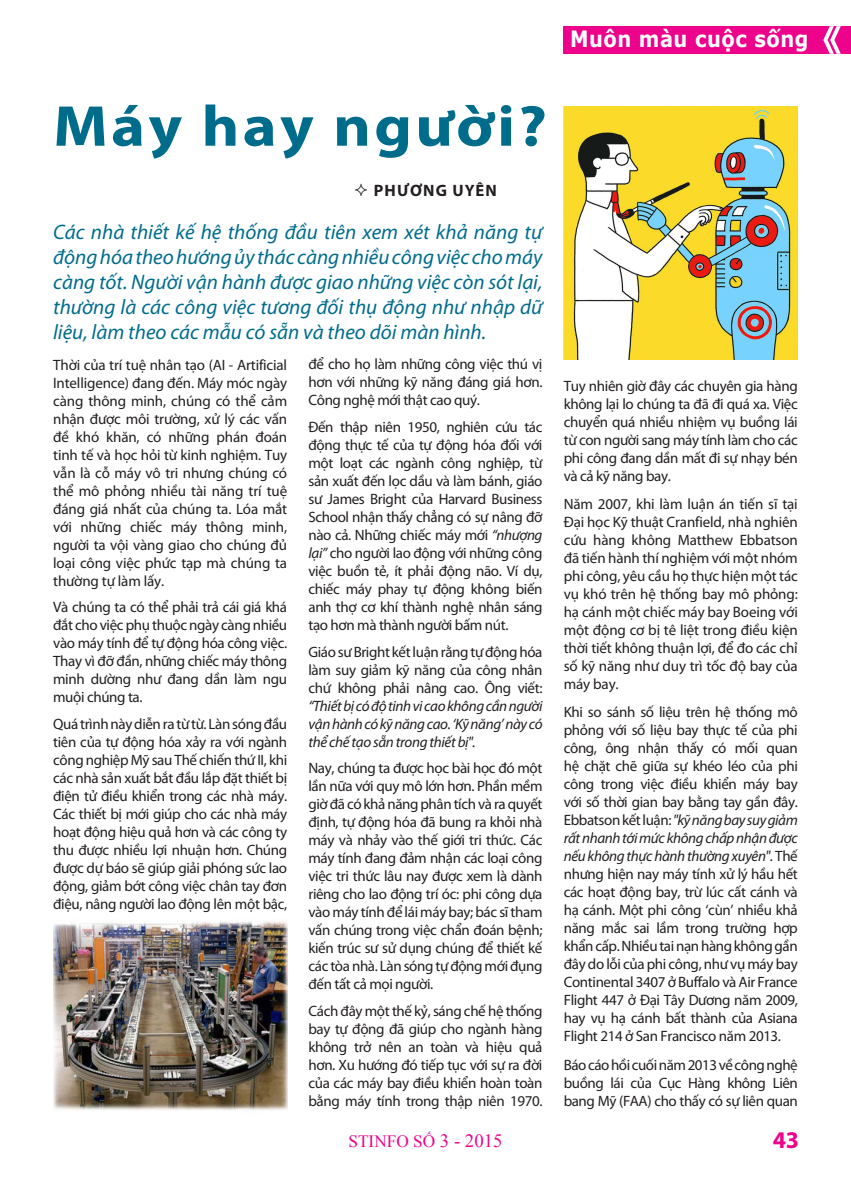
<style>
.page{position:relative;width:851px;height:1191px;background:#fff}
.page>*{position:absolute;margin:0;border:0;box-sizing:border-box;transform-origin:0 0}
.t1{font:700 58.05px "Myriad Pro";letter-spacing:.05em;color:#006c8b;scale:1.11 1}
.t2{font:700 24px "Myriad Pro";color:#ed028c}
.t3{font:700 22.35px "Verdana";letter-spacing:.025em;color:#fff;scale:.87 1}
.t4{font:italic 21px/25.2px "Myriad Pro";color:#006c8b;text-align:justify}
.t5{font:17.25px "Times New Roman";color:#ed028c}
.Tacgia{font:700 16.5px "Myriad Pro";letter-spacing:.07em;color:#231f20}
.t6{font:15px/18px "Myriad Pro";letter-spacing:-.025em;color:#231f20;text-align:justify}
.t7{font:italic 15px/18px "Myriad Pro";letter-spacing:-.025em;color:#231f20;text-align:justify}
.s1{font-style:italic}
.s2{font-style:normal}
.s3{font-size:18.75px}
</style>
<div class="page">
<div style="left:563px;top:26px;width:287px;height:28px;background:#ed028c"></div>
<svg style="left:823px;top:26px;width:17px;height:28px"></svg>
<img style="left:563px;top:106px;width:234px;height:253px">
<img style="left:53px;top:921px;width:234px;height:189px">
<h3 class="t3" style="left:570px;top:25px;width:275px">Muôn màu cuộc sống</h3>
<p class="t1" style="left:53px;top:88px;width:446px">Máy hay người?</p>
<p class="Tacgia" style="left:374px;top:179px;width:125px">PHƯƠNG UYÊN</p>
<p class="t4" style="left:53px;top:219px;width:491px">Các nhà thiết kế hệ thống đầu tiên xem xét khả năng tự động hóa theo hướng ủy thác càng nhiều công việc cho máy càng tốt. Người vận hành được giao những việc còn sót lại, thường là các công việc tương đối thụ động như nhập dữ liệu, làm theo các mẫu có sẵn và theo dõi màn hình.</p>
<p class="t6" style="left:53px;top:355px;width:235px">Thời của trí tuệ nhân tạo (AI - Artificial Intelligence) đang đến. Máy móc ngày càng thông minh, chúng có thể cảm nhận được môi trường, xử lý các vấn đề khó khăn, có những phán đoán tinh tế và học hỏi từ kinh nghiệm. Tuy vẫn là cỗ máy vô tri nhưng chúng có thể mô phỏng nhiều tài năng trí tuệ đáng giá nhất của chúng ta. Lóa mắt với những chiếc máy thông minh, người ta vội vàng giao cho chúng đủ loại công việc phức tạp mà chúng ta thường tự làm lấy.</p>
<p class="t6" style="left:53px;top:598px;width:235px">Và chúng ta có thể phải trả cái giá khá đắt cho việc phụ thuộc ngày càng nhiều vào máy tính để tự động hóa công việc.<br>Thay vì đỡ đần, những chiếc máy thông minh dường như đang dần làm ngu muội chúng ta.</p>
<p class="t6" style="left:53px;top:714px;width:235px">Quá trình này diễn ra từ từ. Làn sóng đầu tiên của tự động hóa xảy ra với ngành công nghiệp Mỹ sau Thế chiến thứ II, khi các nhà sản xuất bắt đầu lắp đặt thiết bị điện tử điều khiển trong các nhà máy.<br>Các thiết bị mới giúp cho các nhà máy hoạt động hiệu quả hơn và các công ty thu được nhiều lợi nhuận hơn. Chúng được dự báo sẽ giúp giải phóng sức lao động, giảm bớt công việc chân tay đơn điệu, nâng người lao động lên một bậc,</p>
<p class="t6" style="left:308px;top:355px;width:235px">để cho họ làm những công việc thú vị hơn với những kỹ năng đáng giá hơn.<br>Công nghệ mới thật cao quý.</p>
<p class="t6" style="left:308px;top:418px;width:235px">Đến thập niên 1950, nghiên cứu tác động thực tế của tự động hóa đối với một loạt các ngành công nghiệp, từ sản xuất đến lọc dầu và làm bánh, giáo sư James Bright của Harvard Business School nhận thấy chẳng có sự nâng đỡ nào cả. Những chiếc máy mới <span class="s1">“nhượng lại”</span> cho người lao động với những công việc buồn tẻ, ít phải động não. Ví dụ, chiếc máy phay tự động không biến anh thợ cơ khí thành nghệ nhân sáng tạo hơn mà thành người bấm nút.</p>
<p class="t7" style="left:308px;top:642px;width:235px"><span class="s2">Giáo sư Bright kết luận rằng tự động hóa làm suy giảm kỹ năng của công nhân chứ không phải nâng cao. Ông viết: </span>“Thiết bị có độ tinh vi cao không cần người vận hành có kỹ năng cao. ‘Kỹ năng’ này có thể chế tạo sẵn trong thiết bị".</p>
<p class="t6" style="left:308px;top:759px;width:235px">Nay, chúng ta được học bài học đó một lần nữa với quy mô lớn hơn. Phần mềm giờ đã có khả năng phân tích và ra quyết định, tự động hóa đã bung ra khỏi nhà máy và nhảy vào thế giới tri thức. Các máy tính đang đảm nhận các loại công việc tri thức lâu nay được xem là dành riêng cho lao động trí óc: phi công dựa vào máy tính để lái máy bay; bác sĩ tham vấn chúng trong việc chẩn đoán bệnh; kiến trúc sư sử dụng chúng để thiết kế các tòa nhà. Làn sóng tự động mới đụng đến tất cả mọi người.</p>
<p class="t6" style="left:308px;top:1001px;width:235px">Cách đây một thế kỷ, sáng chế hệ thống bay tự động đã giúp cho ngành hàng không trở nên an toàn và hiệu quả hơn. Xu hướng đó tiếp tục với sự ra đời của các máy bay điều khiển hoàn toàn bằng máy tính trong thập niên 1970.</p>
<p class="t5" style="left:348px;top:1130px;width:155px">STINFO SỐ <span class="s3">3 - 2015</span></p>
<p class="t6" style="left:563px;top:376px;width:235px">Tuy nhiên giờ đây các chuyên gia hàng không lại lo chúng ta đã đi quá xa. Việc chuyển quá nhiều nhiệm vụ buồng lái từ con người sang máy tính làm cho các phi công đang dần mất đi sự nhạy bén và cả kỹ năng bay.</p>
<p class="t6" style="left:563px;top:494px;width:235px">Năm 2007, khi làm luận án tiến sĩ tại Đại học Kỹ thuật Cranfield, nhà nghiên cứu hàng không Matthew Ebbatson đã tiến hành thí nghiệm với một nhóm phi công, yêu cầu họ thực hiện một tác vụ khó trên hệ thống bay mô phỏng: hạ cánh một chiếc máy bay Boeing với một động cơ bị tê liệt trong điều kiện thời tiết không thuận lợi, để đo các chỉ số kỹ năng như duy trì tốc độ bay của máy bay.</p>
<p class="t6" style="left:563px;top:703px;width:235px">Khi so sánh số liệu trên hệ thống mô phỏng với số liệu bay thực tế của phi công, ông nhận thấy có mối quan hệ chặt chẽ giữa sự khéo léo của phi công trong việc điều khiển máy bay với số thời gian bay bằng tay gần đây.<br>Ebbatson kết luận: <span class="s1">"kỹ năng bay suy giảm rất nhanh tới mức không chấp nhận được nếu không thực hành thường xuyên"</span>. Thế nhưng hiện nay máy tính xử lý hầu hết các hoạt động bay, trừ lúc cất cánh và hạ cánh. Một phi công ‘cùn’ nhiều khả năng mắc sai lầm trong trường hợp khẩn cấp. Nhiều tai nạn hàng không gần đây do lỗi của phi công, như vụ máy bay Continental 3407 ở Buffalo và Air France Flight 447 ở Đại Tây Dương năm 2009, hay vụ hạ cánh bất thành của Asiana Flight 214 ở San Francisco năm 2013.</p>
<p class="t6" style="left:563px;top:1055px;width:235px">Báo cáo hồi cuối năm 2013 về công nghệ buồng lái của Cục Hàng không Liên bang Mỹ (FAA) cho thấy có sự liên quan</p>
<p class="t2" style="left:772px;top:1124px;width:28px">43</p>
</div>
